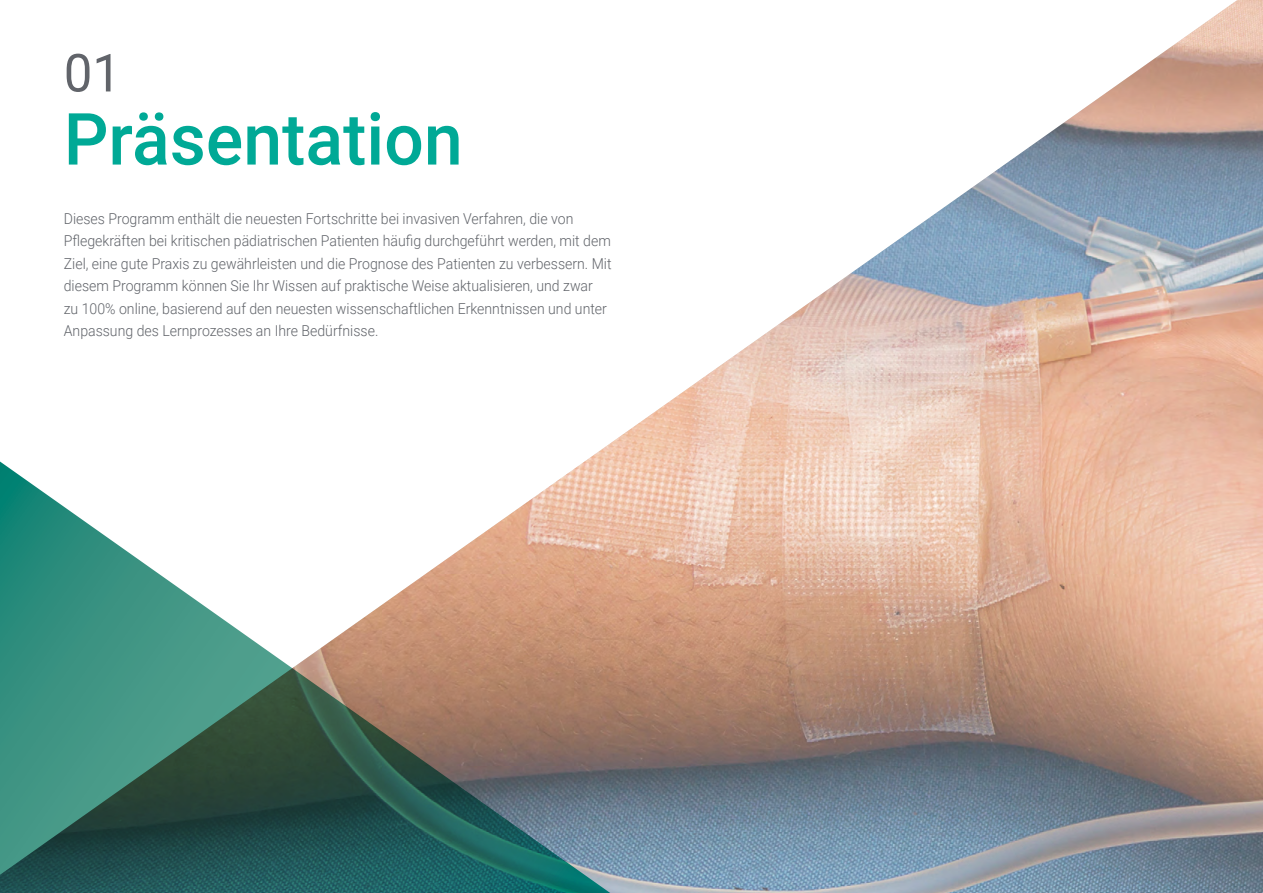
<style>
.page{position:relative;width:1263px;height:893px;background:#fff}
.page>*{position:absolute;margin:0;border:0;box-sizing:border-box;transform-origin:0 0}
.t1{font:500 72px "Roboto";color:#00a996}
.t2{font:52.5px "Roboto";color:#61646a}
.t3{font:300 15px/22.5px "Roboto";color:#61646a;scale:.94 1}
</style>
<div class="page">
<img style="left:607px;top:0;width:656px;height:893px">
<svg style="left:0;top:446px;width:640px;height:447px"></svg>
<h2 class="t2" style="left:64px;top:36px;width:59px">01</h2>
<h1 class="t1" style="left:64px;top:89px;width:400px">Präsentation</h1>
<p class="t3" style="left:64px;top:207px;width:584px">Dieses Programm enthält die neuesten Fortschritte bei invasiven Verfahren, die von Pflegekräften bei kritischen pädiatrischen Patienten häufig durchgeführt werden, mit dem Ziel, eine gute Praxis zu gewährleisten und die Prognose des Patienten zu verbessern. Mit diesem Programm können Sie Ihr Wissen auf praktische Weise aktualisieren, und zwar<br>zu 100% online, basierend auf den neuesten wissenschaftlichen Erkenntnissen und unter Anpassung des Lernprozesses an Ihre Bedürfnisse.</p>
</div>
